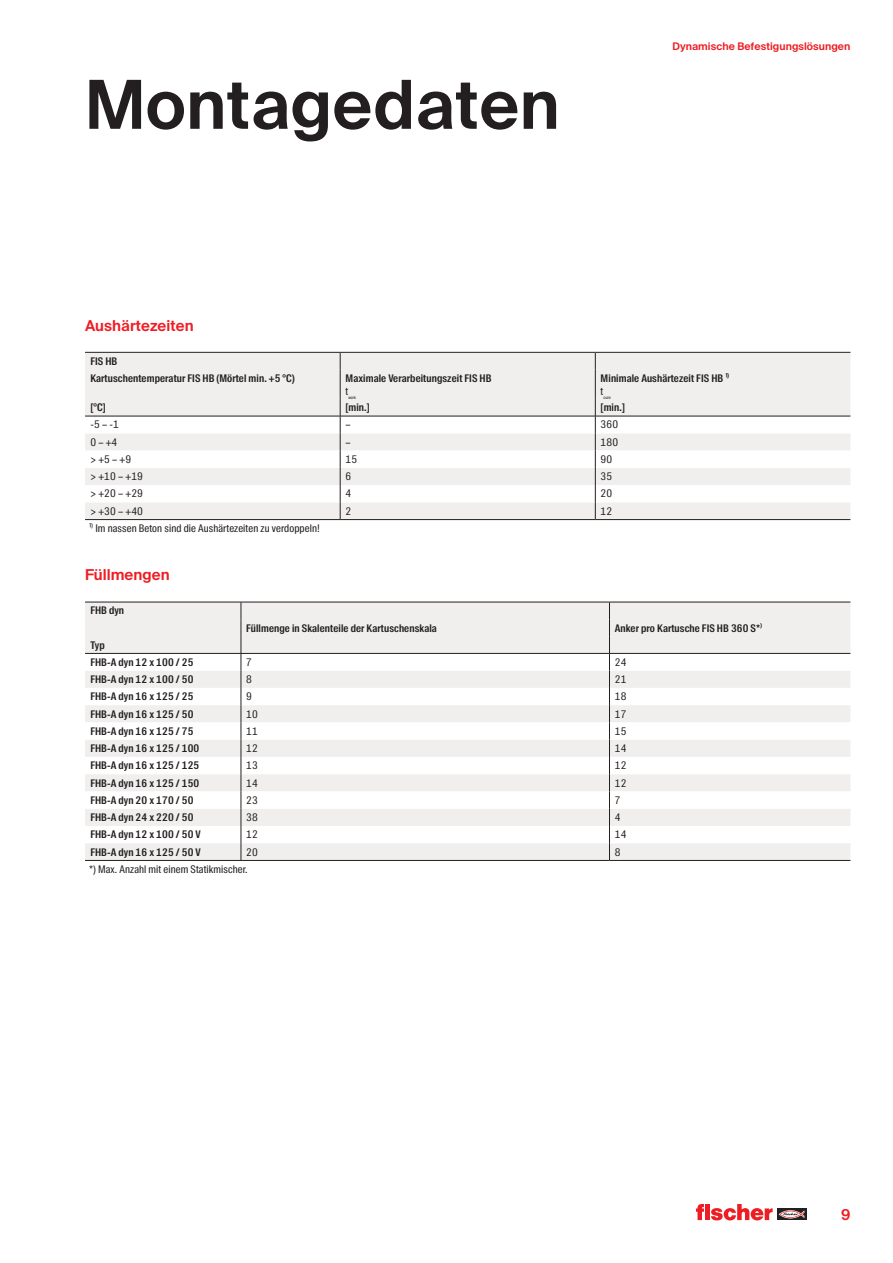
<style>
.page{position:relative;width:893px;height:1263px;background:#fff}
.page>*{position:absolute;margin:0;border:0;box-sizing:border-box;transform-origin:0 0}
.t1{font:600 67.5px "fischerstrong";letter-spacing:.005em;color:#231f20}
.t2{font:600 15px "fischerstrong";letter-spacing:.005em;color:#ee1d23}
.t3{font:600 10.5px/17.2px "fischerstrong Cond";letter-spacing:.01em;color:#231f20}
.t4{font:10.5px "fischerstrong Cond";letter-spacing:.01em;color:#231f20}
.t5{font:600 10.5px "fischerstrong";letter-spacing:.005em;color:#ee1d23}
.t6{font:4.35px "fischerstrong Cond";letter-spacing:.01em;color:#231f20}
</style>
<div class="page">
<svg style="left:777px;top:1208px;width:29px;height:12px"></svg>
<svg style="left:779px;top:1210px;width:25px;height:8px"></svg>
<svg style="left:696px;top:1204px;width:77px;height:16px"></svg>
<div style="left:85px;top:353px;width:765px;height:63px;background:#f0efee"></div>
<svg style="left:85px;top:417px;width:765px;height:104px;fill:#f7f7f6"></svg>
<hr style="left:85px;top:352px;width:255px;height:1px;background:#231f20">
<hr style="left:340px;top:352px;width:255px;height:1px;background:#231f20">
<hr style="left:595px;top:352px;width:255px;height:1px;background:#231f20">
<svg style="left:340px;top:353px;width:1px;height:166px"></svg>
<svg style="left:595px;top:353px;width:1px;height:166px"></svg>
<hr style="left:85px;top:416px;width:255px;height:1px;background:#231f20">
<hr style="left:340px;top:416px;width:255px;height:1px;background:#231f20">
<hr style="left:595px;top:416px;width:255px;height:1px;background:#231f20">
<hr style="left:85px;top:519px;width:255px;height:1px;background:#231f20">
<hr style="left:340px;top:519px;width:255px;height:1px;background:#231f20">
<hr style="left:595px;top:519px;width:255px;height:1px;background:#231f20">
<svg style="left:85px;top:602px;width:765px;height:258px"></svg>
<hr style="left:85px;top:860px;width:156px;height:1px;background:#231f20">
<hr style="left:241px;top:860px;width:368px;height:1px;background:#231f20">
<hr style="left:609px;top:860px;width:241px;height:1px;background:#231f20">
<h1 class="t1" style="left:85px;top:66px;width:476px">Montagedaten</h1>
<p class="t5" style="left:673px;top:41px;width:179px">Dynamische Befestigungslösungen</p>
<h2 class="t2" style="left:85px;top:317px;width:110px">Aushärtezeiten</h2>
<p class="t3" style="left:90px;top:353px;width:205px">FIS HB<br>Kartuschentemperatur FIS HB (Mörtel min. +5 °C)</p>
<p class="t3" style="left:345px;top:370px;width:147px">Maximale Verarbeitungszeit FIS HB</p>
<p class="t4" style="left:345px;top:385px;width:4px">t</p>
<p class="t6" style="left:348px;top:394px;width:9px">work</p>
<p class="t3" style="left:601px;top:370px;width:130px">Minimale Aushärtezeit FIS HB 1)</p>
<p class="t4" style="left:601px;top:385px;width:4px">t</p>
<p class="t6" style="left:603px;top:394px;width:9px">cure</p>
<p class="t3" style="left:90px;top:399px;width:17px">[°C]</p>
<p class="t3" style="left:345px;top:399px;width:26px">[min.]</p>
<p class="t3" style="left:601px;top:399px;width:26px">[min.]</p>
<p class="t4" style="left:90px;top:419px;width:30px">-5 – -1</p>
<p class="t4" style="left:345px;top:419px;width:7px">–</p>
<p class="t4" style="left:601px;top:419px;width:19px">360</p>
<p class="t4" style="left:90px;top:436px;width:29px">0 – +4</p>
<p class="t4" style="left:345px;top:436px;width:7px">–</p>
<p class="t4" style="left:601px;top:436px;width:19px">180</p>
<p class="t4" style="left:90px;top:453px;width:42px">&gt; +5 – +9</p>
<p class="t4" style="left:345px;top:453px;width:13px">15</p>
<p class="t4" style="left:601px;top:453px;width:13px">90</p>
<p class="t4" style="left:90px;top:470px;width:54px">&gt; +10 – +19</p>
<p class="t4" style="left:345px;top:470px;width:7px">6</p>
<p class="t4" style="left:601px;top:470px;width:13px">35</p>
<p class="t4" style="left:90px;top:488px;width:54px">&gt; +20 – +29</p>
<p class="t4" style="left:345px;top:488px;width:7px">4</p>
<p class="t4" style="left:601px;top:488px;width:13px">20</p>
<p class="t4" style="left:90px;top:505px;width:54px">&gt; +30 – +40</p>
<p class="t4" style="left:345px;top:505px;width:7px">2</p>
<p class="t4" style="left:601px;top:505px;width:13px">12</p>
<p class="t4" style="left:89px;top:522px;width:232px">1) Im nassen Beton sind die Aushärtezeiten zu verdoppeln!</p>
<h2 class="t2" style="left:85px;top:566px;width:86px">Füllmengen</h2>
<p class="t3" style="left:90px;top:602px;width:35px">FHB dyn</p>
<p class="t3" style="left:246px;top:620px;width:192px">Füllmenge in Skalenteile der Kartuschenskala</p>
<p class="t3" style="left:615px;top:620px;width:149px">Anker pro Kartusche FIS HB 360 S*)</p>
<p class="t3" style="left:90px;top:636px;width:105px">Typ<br>FHB-A dyn 12 x 100 / 25</p>
<p class="t4" style="left:246px;top:656px;width:7px">7</p>
<p class="t4" style="left:615px;top:656px;width:13px">24</p>
<p class="t3" style="left:90px;top:671px;width:105px">FHB-A dyn 12 x 100 / 50</p>
<p class="t4" style="left:246px;top:673px;width:7px">8</p>
<p class="t4" style="left:615px;top:673px;width:13px">21</p>
<p class="t3" style="left:90px;top:688px;width:105px">FHB-A dyn 16 x 125 / 25</p>
<p class="t4" style="left:246px;top:690px;width:7px">9</p>
<p class="t4" style="left:615px;top:690px;width:13px">18</p>
<p class="t3" style="left:90px;top:705px;width:105px">FHB-A dyn 16 x 125 / 50</p>
<p class="t4" style="left:246px;top:708px;width:13px">10</p>
<p class="t4" style="left:615px;top:708px;width:13px">17</p>
<p class="t3" style="left:90px;top:723px;width:105px">FHB-A dyn 16 x 125 / 75</p>
<p class="t4" style="left:246px;top:725px;width:13px">11</p>
<p class="t4" style="left:615px;top:725px;width:13px">15</p>
<p class="t3" style="left:90px;top:740px;width:110px">FHB-A dyn 16 x 125 / 100</p>
<p class="t4" style="left:246px;top:742px;width:13px">12</p>
<p class="t4" style="left:615px;top:742px;width:13px">14</p>
<p class="t3" style="left:90px;top:757px;width:110px">FHB-A dyn 16 x 125 / 125</p>
<p class="t4" style="left:246px;top:759px;width:13px">13</p>
<p class="t4" style="left:615px;top:759px;width:13px">12</p>
<p class="t3" style="left:90px;top:775px;width:110px">FHB-A dyn 16 x 125 / 150</p>
<p class="t4" style="left:246px;top:777px;width:13px">14</p>
<p class="t4" style="left:615px;top:777px;width:13px">12</p>
<p class="t3" style="left:90px;top:792px;width:105px">FHB-A dyn 20 x 170 / 50</p>
<p class="t4" style="left:246px;top:794px;width:13px">23</p>
<p class="t4" style="left:615px;top:794px;width:7px">7</p>
<p class="t3" style="left:90px;top:809px;width:105px">FHB-A dyn 24 x 220 / 50</p>
<p class="t4" style="left:246px;top:811px;width:13px">38</p>
<p class="t4" style="left:615px;top:811px;width:7px">4</p>
<p class="t3" style="left:90px;top:826px;width:112px">FHB-A dyn 12 x 100 / 50 V</p>
<p class="t4" style="left:246px;top:828px;width:13px">12</p>
<p class="t4" style="left:615px;top:828px;width:13px">14</p>
<p class="t3" style="left:90px;top:844px;width:112px">FHB-A dyn 16 x 125 / 50 V</p>
<p class="t4" style="left:246px;top:846px;width:13px">20</p>
<p class="t4" style="left:615px;top:846px;width:7px">8</p>
<p class="t4" style="left:89px;top:863px;width:160px">*) Max. Anzahl mit einem Statikmischer.</p>
<h2 class="t2" style="left:841px;top:1206px;width:11px">9</h2>
</div>
